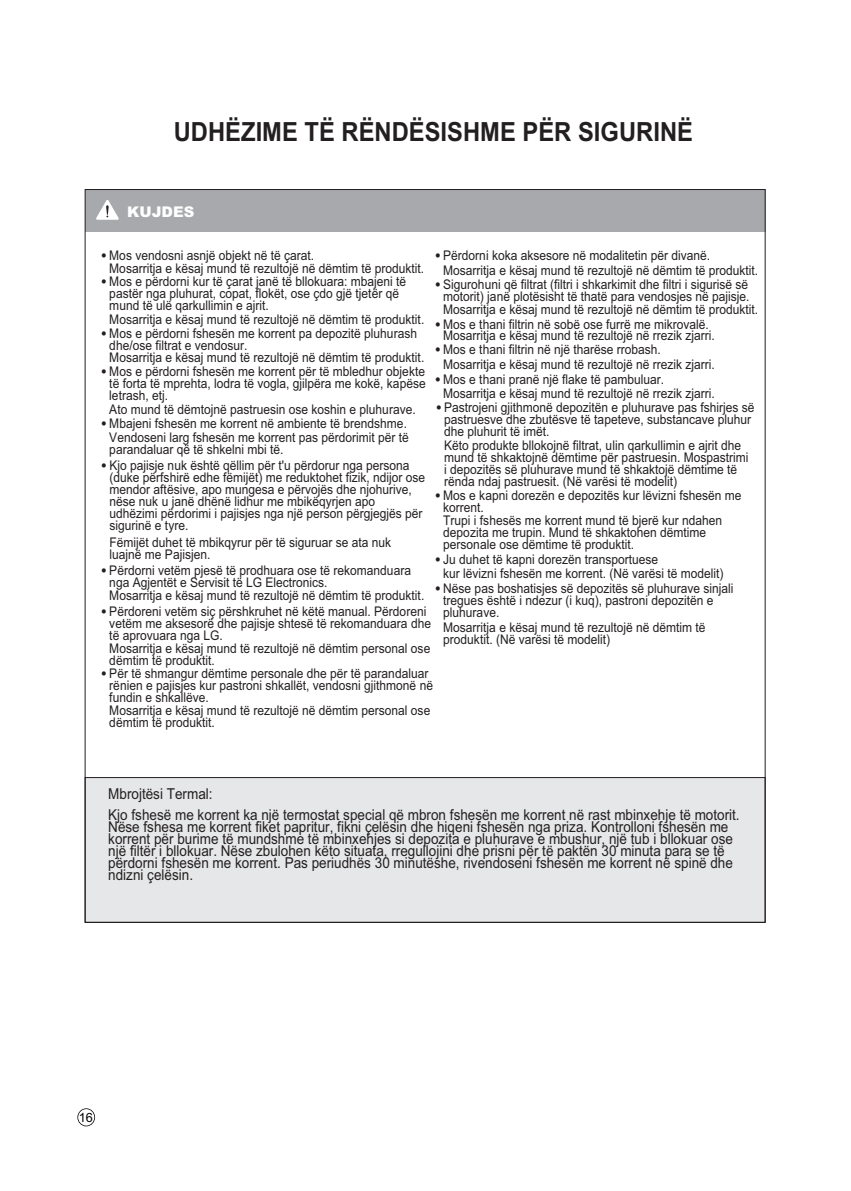
<style>
.page{position:relative;width:851px;height:1191px;background:#fff}
.page>*{position:absolute;margin:0;border:0;box-sizing:border-box;transform-origin:0 0}
.t1{font:700 26.4px "Arial";color:#231f20;scale:.9 1}
.t2{font:15px/12px "Arial";color:#231f20;scale:.9 1}
.t3{font:900 14.7px "Arial";color:#fff}
.t4{font:13.35px/12.1px "Arial";color:#231f20;scale:.9 1}
.t5{font:12.75px "Arial";color:#000}
.s1{font-family:"Helvetica";font-weight:700;font-size:12.75px}
</style>
<div class="page">
<div style="left:85px;top:777px;width:680px;height:145px;background:#e6e7e8"></div>
<div style="left:85px;top:189px;width:680px;height:43px;background:#a7a9ac"></div>
<svg style="left:96px;top:200px;width:23px;height:20px"></svg>
<div style="left:77px;top:1108px;width:18px;height:18px;border:2px solid #000;border-radius:50%"></div>
<h1 class="t1" style="left:174px;top:123px;width:578px">UDHËZIME TË RËNDËSISHME PËR SIGURINË</h1>
<p class="t3" style="left:127px;top:203px;width:69px">KUJDES</p>
<p class="t4" style="left:109px;top:250px;width:351px;line-height:13px;text-indent:-7px"><span class="s1">•</span> Mos vendosni asnjë objekt në të çarat.<br>Mosarritja e kësaj mund të rezultojë në dëmtim të produktit.</p>
<p class="t4" style="left:109px;top:277px;width:331px;text-indent:-7px"><span class="s1">•</span> Mos e përdorni kur të çarat janë të bllokuara: mbajeni të pastër nga pluhurat, copat, flokët, ose çdo gjë tjetër që mund të ulë qarkullimin e ajrit.</p>
<p class="t4" style="left:109px;top:314px;width:351px">Mosarritja e kësaj mund të rezultojë në dëmtim të produktit.</p>
<p class="t4" style="left:109px;top:328px;width:351px;text-indent:-7px"><span class="s1">•</span> Mos e përdorni fshesën me korrent pa depozitë pluhurash dhe/ose filtrat e vendosur.<br>Mosarritja e kësaj mund të rezultojë në dëmtim të produktit.</p>
<p class="t4" style="left:443px;top:249px;width:351px;line-height:14.7px;text-indent:-8px"><span class="s1">•</span> Përdorni koka aksesore në modalitetin për divanë.<br>Mosarritja e kësaj mund të rezultojë në dëmtim të produktit.</p>
<p class="t4" style="left:443px;top:280px;width:351px;text-indent:-8px"><span class="s1">•</span> Sigurohuni që filtrat (filtri i shkarkimit dhe filtri i sigurisë së motorit) janë plotësisht të thatë para vendosjes në pajisje.<br>Mosarritja e kësaj mund të rezultojë në dëmtim të produktit.</p>
<p class="t4" style="left:435px;top:319px;width:311px;line-height:11.7px;text-align:center"><span class="s1">•</span> Mos e thani filtrin në sobë ose furrë me mikrovalë.<br>Mosarritja e kësaj mund të rezultojë në rrezik zjarri.</p>
<p class="t4" style="left:443px;top:343px;width:303px;line-height:14.7px;text-indent:-8px"><span class="s1">•</span> Mos e thani filtrin në një tharëse rrobash.<br>Mosarritja e kësaj mund të rezultojë në rrezik zjarri.</p>
<p class="t4" style="left:443px;top:373px;width:303px;line-height:14.7px;text-indent:-8px"><span class="s1">•</span> Mos e thani pranë një flake të pambuluar.<br>Mosarritja e kësaj mund të rezultojë në rrezik zjarri.</p>
<p class="t4" style="left:109px;top:367px;width:353px;text-align:justify;text-indent:-7px"><span class="s1">•</span> Mos e përdorni fshesën me korrent për të mbledhur objekte të forta të mprehta, lodra të vogla, gjilpëra me kokë, kapëse letrash, etj.</p>
<p class="t4" style="left:109px;top:405px;width:342px">Ato mund të dëmtojnë pastruesin ose koshin e pluhurave.</p>
<p class="t4" style="left:102px;top:417px;width:342px;line-height:14.7px;text-align:center"><span class="s1">•</span> Mbajeni fshesën me korrent në ambiente të brendshme.<br>Vendoseni larg fshesën me korrent pas përdorimit për të</p>
<p class="t4" style="left:109px;top:445px;width:195px">parandaluar që të shkelni mbi të.</p>
<p class="t4" style="left:102px;top:461px;width:343px"><span class="s1">•</span> Kjo pajisje nuk është qëllim për t'u përdorur nga persona</p>
<p class="t4" style="left:444px;top:403px;width:346px;text-indent:-7px"><span class="s1">•</span> Pastrojeni gjithmonë depozitën e pluhurave pas fshirjes së pastruesve dhe zbutësve të tapeteve, substancave pluhur dhe pluhurit të imët.<br>Këto produkte bllokojnë filtrat, ulin qarkullimin e ajrit dhe mund të shkaktojnë dëmtime për pastruesin. Mospastrimi<br>i depozitës së pluhurave mund të shkaktojë dëmtime të rënda ndaj pastruesit. (Në varësi të modelit)</p>
<p class="t4" style="left:110px;top:473px;width:352px">(duke përfshirë edhe fëmijët) me reduktohet fizik, ndijor ose mendor aftësive, apo mungesa e përvojës dhe njohurive, nëse nuk u janë dhënë lidhur me mbikëqyrjen apo udhëzimi përdorimi i pajisjes nga një person përgjegjës për sigurinë e tyre.</p>
<p class="t4" style="left:110px;top:537px;width:314px">Fëmijët duhet të mbikqyrur për të siguruar se ata nuk luajnë me Pajisjen.</p>
<p class="t4" style="left:443px;top:491px;width:333px;text-indent:-8px"><span class="s1">•</span> Mos e kapni dorezën e depozitës kur lëvizni fshesën me korrent.<br>Trupi i fshesës me korrent mund të bjerë kur ndahen depozita me trupin. Mund të shkaktohen dëmtime personale ose dëmtime të produktit.</p>
<p class="t4" style="left:443px;top:584px;width:324px;text-indent:-8px"><span class="s1">•</span> Nëse pas boshatisjes së depozitës së pluhurave sinjali tregues është i ndezur (i kuq), pastroni depozitën e pluhurave.</p>
<p class="t4" style="left:443px;top:622px;width:293px">Mosarritja e kësaj mund të rezultojë në dëmtim të produktit. (Në varësi të modelit)</p>
<p class="t4" style="left:443px;top:553px;width:313px;line-height:14px;text-indent:-8px"><span class="s1">•</span> Ju duhet të kapni dorezën transportuese<br>kur lëvizni fshesën me korrent. (Në varësi të modelit)</p>
<p class="t4" style="left:109px;top:565px;width:351px;line-height:12.6px;text-indent:-7px"><span class="s1">•</span> Përdorni vetëm pjesë të prodhuara ose të rekomanduara nga Agjentët e Servisit të LG Electronics.<br>Mosarritja e kësaj mund të rezultojë në dëmtim të produktit.</p>
<p class="t4" style="left:109px;top:607px;width:359px;text-indent:-7px"><span class="s1">•</span> Përdoreni vetëm siç përshkruhet në këtë manual. Përdoreni vetëm me aksesorë dhe pajisje shtesë të rekomanduara dhe të aprovuara nga LG.<br>Mosarritja e kësaj mund të rezultojë në dëmtim personal ose dëmtim të produktit.</p>
<p class="t4" style="left:109px;top:669px;width:361px;text-indent:-7px"><span class="s1">•</span> Për të shmangur dëmtime personale dhe për të parandaluar rënien e pajisjes kur pastroni shkallët, vendosni gjithmonë në fundin e shkallëve.<br>Mosarritja e kësaj mund të rezultojë në dëmtim personal ose dëmtim të produktit.</p>
<p class="t2" style="left:108px;top:784px;width:703px;line-height:21.5px">Mbrojtësi Termal:<br>Kjo fshesë me korrent ka një termostat special që mbron fshesën me korrent në rast mbinxehje të motorit.</p>
<p class="t2" style="left:108px;top:822px;width:695px">Nëse fshesa me korrent fiket papritur, fikni çelësin dhe hiqeni fshesën nga priza. Kontrolloni fshesën me korrent për burime të mundshme të mbinxehjes si depozita e pluhurave e mbushur, një tub i bllokuar ose një filtër i bllokuar. Nëse zbulohen këto situata, rregullojini dhe prisni për të paktën 30 minuta para se të përdorni fshesën me korrent. Pas periudhës 30 minutëshe, rivendoseni fshesën me korrent në spinë dhe ndizni çelësin.</p>
<p class="t5" style="left:79px;top:1112px;width:16px">16</p>
</div>
